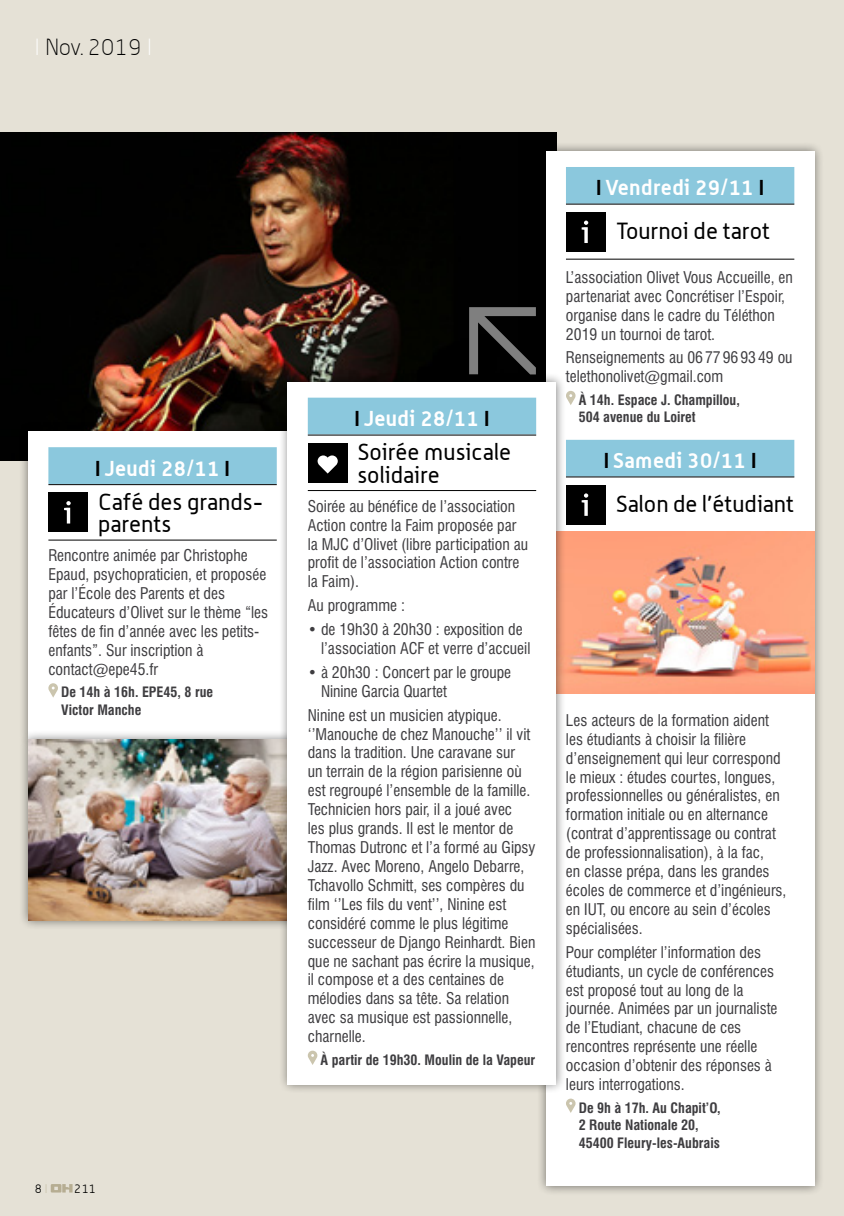
<style>
.page{position:relative;width:844px;height:1216px;background:#fff}
.page>*{position:absolute;margin:0;border:0;box-sizing:border-box;transform-origin:0 0}
.t1{font:22.75px/22.8px "Alwyn";color:#000}
.t2{font:100 22.75px "Alwyn";letter-spacing:.02em;color:#000}
.t3{font:700 21px "Alwyn";letter-spacing:.02em;color:#fff}
.t4{font:condensed 15.75px/18.9px "Swiss 721 BT";color:#3e3d40}
.t5{font:700 condensed 14px/17.5px "Swiss 721 BT";color:#3e3d40}
.t6{font:300 12.25px "Alwyn";color:#000}
.s1{color:#fff}
.s2{color:#000}
.s3{color:#cbc5ae}
</style>
<div class="page">
<div style="left:0;top:0;width:843px;height:1215px;background:#e5e1d6"></div>
<svg style="left:51px;top:1184px;width:22px;height:8px"></svg>
<img style="left:0;top:132px;width:556px;height:328px">
<div style="left:19px;top:422px;width:287px;height:327px;background:#000;opacity:.5"></div>
<div style="left:29px;top:431px;width:267px;height:308px;background:#fff"></div>
<div style="left:48px;top:447px;width:229px;height:37px;background:#8bc8dd"></div>
<hr style="left:48px;top:484px;width:229px;height:1px;background:#000">
<hr style="left:48px;top:540px;width:229px;height:1px;background:#000">
<div style="left:48px;top:492px;width:40px;height:40px;background:#000"></div>
<svg style="left:64px;top:501px;width:7px;height:22px"></svg>
<svg style="left:48px;top:683px;width:10px;height:14px"></svg>
<div style="left:536px;top:142px;width:287px;height:1054px;background:#000;opacity:.5"></div>
<div style="left:546px;top:151px;width:268px;height:1035px;background:#fff"></div>
<div style="left:566px;top:167px;width:228px;height:37px;background:#8bc8dd"></div>
<hr style="left:566px;top:204px;width:228px;height:1px;background:#000">
<hr style="left:566px;top:259px;width:228px;height:1px;background:#000">
<div style="left:566px;top:440px;width:228px;height:36px;background:#8bc8dd"></div>
<hr style="left:566px;top:476px;width:228px;height:1px;background:#000">
<div style="left:566px;top:212px;width:39px;height:40px;background:#000"></div>
<svg style="left:581px;top:220px;width:7px;height:23px"></svg>
<svg style="left:566px;top:391px;width:9px;height:14px"></svg>
<div style="left:566px;top:485px;width:39px;height:39px;background:#000"></div>
<svg style="left:581px;top:493px;width:7px;height:23px"></svg>
<svg style="left:566px;top:1098px;width:9px;height:14px"></svg>
<div style="left:19px;top:730px;width:287px;height:200px;background:#000;opacity:.5"></div>
<img style="left:29px;top:739px;width:249px;height:181px">
<img style="left:565px;top:531px;width:249px;height:162px">
<div style="left:278px;top:373px;width:287px;height:721px;background:#000;opacity:.5"></div>
<div style="left:288px;top:382px;width:268px;height:702px;background:#fff"></div>
<div style="left:308px;top:397px;width:228px;height:37px;background:#8bc8dd"></div>
<hr style="left:308px;top:435px;width:228px;height:1px;background:#000">
<hr style="left:308px;top:490px;width:228px;height:1px;background:#000">
<div style="left:308px;top:443px;width:39px;height:40px;background:#000"></div>
<svg style="left:317px;top:455px;width:21px;height:18px"></svg>
<svg style="left:308px;top:1050px;width:9px;height:14px"></svg>
<svg style="left:469px;top:307px;width:66px;height:67px;background:#333"></svg>
<h1 class="t2" style="left:35px;top:35px;width:119px"><span class="s1">I</span> Nov. 2019 <span class="s1">I</span></h1>
<h2 class="t3" style="left:95px;top:455px;width:136px"><span class="s2">I</span> Jeudi 28/11 <span class="s2">I</span></h2>
<h1 class="t1" style="left:98px;top:489px;width:166px">Café des grands&shy;parents</h1>
<p class="t4" style="left:48px;top:546px;width:221px">Rencontre animée par Christophe<br>Epaud, psychopraticien, et proposée par l’École des Parents et des<br>Éducateurs d’Olivet sur le thème “les fêtes de fin d’année avec les petits&shy;enfants”. Sur inscription à contact@epe45.fr</p>
<p class="t5" style="left:61px;top:683px;width:153px">De 14h à 16h. EPE45, 8 rue<br>Victor Manche</p>
<p class="t6" style="left:35px;top:1181px;width:14px">8 <span class="s3">I</span></p>
<p class="t6" style="left:75px;top:1181px;width:23px">211</p>
<h2 class="t3" style="left:354px;top:405px;width:136px"><span class="s2">I</span> Jeudi 28/11 <span class="s2">I</span></h2>
<h1 class="t1" style="left:357px;top:440px;width:155px">Soirée musicale solidaire</h1>
<p class="t4" style="left:308px;top:496px;width:222px">Soirée au bénéfice de l’association<br>Action contre la Faim proposée par la MJC d’Olivet (libre participation au profit de l’association Action contre la Faim).</p>
<p class="t4" style="left:308px;top:596px;width:99px">Au programme :</p>
<p class="t4" style="left:321px;top:620px;width:211px;text-indent:-13px">• de 19h30 à 20h30 : exposition de l’association ACF et verre d’accueil</p>
<p class="t4" style="left:321px;top:662px;width:192px;text-indent:-13px">• à 20h30 : Concert par le groupe<br>Ninine Garcia Quartet</p>
<p class="t4" style="left:308px;top:705px;width:229px">Ninine est un musicien atypique. ‘’Manouche de chez Manouche’’ il vit dans la tradition. Une caravane sur<br>un terrain de la région parisienne où est regroupé l’ensemble de la famille.<br>Technicien hors pair, il a joué avec<br>les plus grands. Il est le mentor de Thomas Dutronc et l’a formé au Gipsy Jazz. Avec Moreno, Angelo Debarre, Tchavollo Schmitt, ses compères du film ‘’Les fils du vent’’, Ninine est considéré comme le plus légitime successeur de Django Reinhardt. Bien que ne sachant pas écrire la musique, il compose et a des centaines de mélodies dans sa tête. Sa relation avec sa musique est passionnelle, charnelle.</p>
<p class="t5" style="left:320px;top:1050px;width:216px">À partir de 19h30. Moulin de la Vapeur</p>
<h2 class="t3" style="left:596px;top:175px;width:169px"><span class="s2">I</span> Vendredi 29/11 <span class="s2">I</span></h2>
<h1 class="t1" style="left:616px;top:219px;width:155px">Tournoi de tarot</h1>
<p class="t4" style="left:566px;top:267px;width:228px">L’association Olivet Vous Accueille, en partenariat avec Concrétiser l’Espoir, organise dans le cadre du Téléthon 2019 un tournoi de tarot.</p>
<p class="t4" style="left:566px;top:348px;width:228px">Renseignements au 06 77 96 93 49 ou telethonolivet@gmail.com</p>
<p class="t5" style="left:578px;top:391px;width:163px">À 14h. Espace J. Champillou,<br>504 avenue du Loiret</p>
<h2 class="t3" style="left:603px;top:447px;width:154px"><span class="s2">I</span> Samedi 30/11 <span class="s2">I</span></h2>
<h1 class="t1" style="left:616px;top:491px;width:180px">Salon de l’étudiant</h1>
<p class="t4" style="left:566px;top:710px;width:222px">Les acteurs de la formation aident les étudiants à choisir la filière d’enseignement qui leur correspond le mieux : études courtes, longues, professionnelles ou généralistes, en formation initiale ou en alternance (contrat d’apprentissage ou contrat de professionnalisation), à la fac,<br>en classe prépa, dans les grandes écoles de commerce et d’ingénieurs, en IUT, ou encore au sein d’écoles spécialisées.</p>
<p class="t4" style="left:566px;top:942px;width:213px">Pour compléter l’information des étudiants, un cycle de conférences est proposé tout au long de la journée. Animées par un journaliste de l’Etudiant, chacune de ces rencontres représente une réelle occasion d’obtenir des réponses à leurs interrogations.</p>
<p class="t5" style="left:578px;top:1098px;width:143px">De 9h à 17h. Au Chapit’O,<br>2 Route Nationale 20,<br>45400 Fleury-les-Aubrais</p>
</div>
